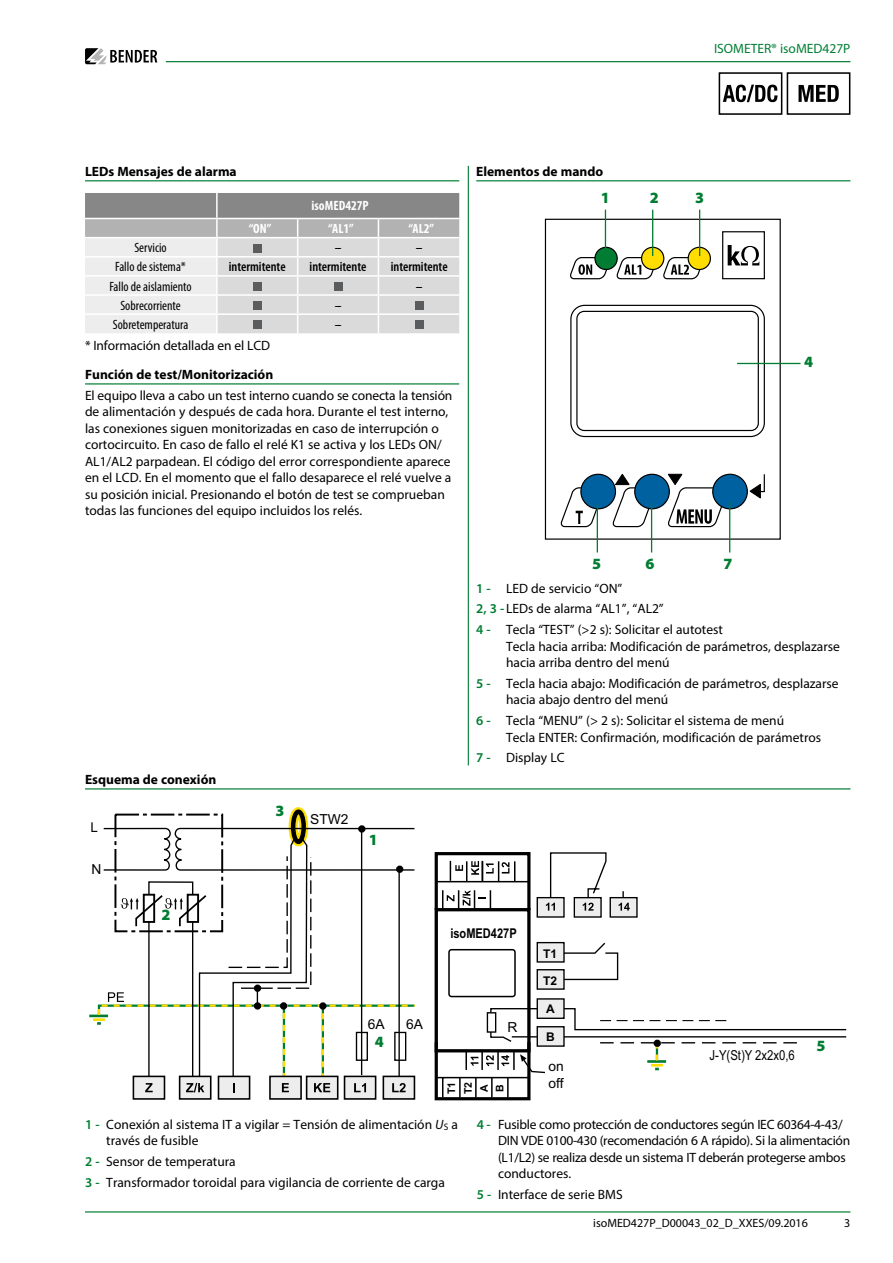
<style>
.page{position:relative;width:893px;height:1263px;background:#fff}
.page>*{position:absolute;margin:0;border:0;box-sizing:border-box;transform-origin:0 0}
.t1{font:900 15.75px "Myriad Pro";color:#007d32}
.t2{font:13.8px/16.5px "Arial";color:#000}
.t3{font:13.8px "Arial";color:#000;scale:.82 1}
.t4{font:13.5px/16.5px "Myriad Pro";color:#000}
.t5{font:13.5px/16.5px "Myriad Pro";letter-spacing:-.02em;color:#000}
.t6{font:700 13.5px "Myriad Pro";color:#000}
.t7{font:condensed 13.5px "Myriad Pro";color:#000}
.t8{font:600 condensed 13.5px "Myriad Pro";color:#000}
.t9{font:700 condensed 13.5px "Myriad Pro";color:#fff}
.t10{font:13.5px "Myriad Pro";color:#007d32}
.t11{font:700 13.5px "Arial Narrow";color:#000}
.t12{font:12px "Myriad Pro";color:#000}
.t13{font:700 12px "Arial";color:#000}
.t14{font:700 10.5px/16px "Arial";color:#000}
.s1{font-weight:600;color:#007d32}
.s2{font-style:italic}
</style>
<div class="page">
<svg style="left:85px;top:48px;width:72px;height:16px"></svg>
<hr style="left:166px;top:61px;width:684px;height:1px;background:#007d32">
<hr style="left:85px;top:1211px;width:765px;height:1px;background:#007d32">
<hr style="left:476px;top:180px;width:374px;height:1px;background:#007d32">
<svg style="left:545px;top:219px;width:236px;height:321px"></svg>
<svg style="left:749px;top:473px;width:16px;height:26px"></svg>
<svg style="left:570px;top:231px;width:195px;height:207px"></svg>
<div style="left:713px;top:474px;width:34px;height:35px;background:#0061a1;border-radius:50%"></div>
<div style="left:712px;top:474px;width:36px;height:35px;border:1px solid #000;border-radius:50%"></div>
<svg style="left:559px;top:473px;width:170px;height:55px"></svg>
<hr style="left:737px;top:363px;width:63px;height:1px;background:#007d32">
<hr style="left:605px;top:210px;width:1px;height:46px;background:#007d32">
<hr style="left:597px;top:504px;width:1px;height:48px;background:#007d32">
<hr style="left:651px;top:504px;width:1px;height:48px;background:#007d32">
<hr style="left:729px;top:501px;width:1px;height:51px;background:#007d32">
<hr style="left:652px;top:210px;width:1px;height:46px;background:#007d32">
<hr style="left:699px;top:210px;width:1px;height:46px;background:#007d32">
<div style="left:289px;top:807px;width:19px;height:39px;border:9px solid #fd0;border-radius:50%"></div>
<div style="left:291px;top:809px;width:15px;height:35px;border:4px solid #000;border-radius:50%"></div>
<hr style="left:89px;top:1014px;width:19px;height:3px;background:#007d32">
<div style="left:133px;top:1075px;width:32px;height:25px;border:2px solid #000"></div>
<div style="left:179px;top:1075px;width:33px;height:25px;border:2px solid #000"></div>
<div style="left:269px;top:1075px;width:33px;height:25px;border:2px solid #000"></div>
<div style="left:306px;top:1075px;width:32px;height:25px;border:2px solid #000"></div>
<svg style="left:344px;top:1097px;width:32px;height:3px"></svg>
<div style="left:383px;top:1075px;width:32px;height:25px;border:2px solid #000"></div>
<svg style="left:218px;top:1097px;width:32px;height:3px"></svg>
<div style="left:114px;top:814px;width:109px;height:118px;border:2px dashed #000"></div>
<div style="left:435px;top:1040px;width:95px;height:60px;border:3px solid #000"></div>
<svg style="left:91px;top:822px;width:755px;height:275px"></svg>
<hr style="left:85px;top:788px;width:765px;height:1px;background:#007d32">
<hr style="left:85px;top:180px;width:374px;height:1px;background:#007d32">
<hr style="left:85px;top:383px;width:374px;height:1px;background:#007d32">
<svg style="left:85px;top:193px;width:374px;height:140px;background:#ccc"></svg>
<div style="left:253px;top:244px;width:8px;height:8px;background:#5a5c5e"></div>
<div style="left:253px;top:282px;width:8px;height:9px;background:#5a5c5e"></div>
<div style="left:334px;top:282px;width:8px;height:9px;background:#5a5c5e"></div>
<div style="left:253px;top:301px;width:8px;height:9px;background:#5a5c5e"></div>
<div style="left:415px;top:301px;width:8px;height:9px;background:#5a5c5e"></div>
<div style="left:253px;top:321px;width:8px;height:8px;background:#5a5c5e"></div>
<div style="left:415px;top:321px;width:8px;height:8px;background:#5a5c5e"></div>
<hr style="left:468px;top:166px;width:1px;height:599px;background:#007d32">
<div style="left:787px;top:72px;width:63px;height:43px;border:2px solid #000"></div>
<svg style="left:798px;top:85px;width:41px;height:17px"></svg>
<div style="left:719px;top:72px;width:63px;height:43px;border:2px solid #000"></div>
<svg style="left:723px;top:85px;width:54px;height:17px"></svg>
<p class="t10" style="left:714px;top:40px;width:138px">ISOMETER® isoMED427P</p>
<p class="t6" style="left:85px;top:163px;width:153px">LEDs Mensajes de alarma</p>
<p class="t9" style="left:312px;top:197px;width:59px">isoMED427P</p>
<p class="t9" style="left:249px;top:220px;width:24px">“ON”</p>
<p class="t9" style="left:328px;top:220px;width:27px">“AL1”</p>
<p class="t9" style="left:408px;top:220px;width:27px">“AL2”</p>
<p class="t7" style="left:134px;top:240px;width:34px">Servicio</p>
<p class="t8" style="left:335px;top:240px;width:8px">–</p>
<p class="t8" style="left:416px;top:240px;width:8px">–</p>
<p class="t7" style="left:115px;top:259px;width:72px">Fallo de sistema*</p>
<p class="t8" style="left:229px;top:260px;width:58px">intermitente</p>
<p class="t8" style="left:310px;top:260px;width:58px">intermitente</p>
<p class="t8" style="left:391px;top:260px;width:58px">intermitente</p>
<p class="t7" style="left:109px;top:278px;width:84px">Fallo de aislamiento</p>
<p class="t8" style="left:416px;top:279px;width:8px">–</p>
<p class="t7" style="left:120px;top:297px;width:62px">Sobrecorriente</p>
<p class="t8" style="left:335px;top:298px;width:8px">–</p>
<p class="t7" style="left:113px;top:317px;width:77px">Sobretemperatura</p>
<p class="t8" style="left:335px;top:317px;width:8px">–</p>
<p class="t4" style="left:85px;top:337px;width:187px">* Información detallada en el LCD</p>
<p class="t6" style="left:85px;top:366px;width:190px">Función de test/Monitorización</p>
<p class="t4" style="left:85px;top:387px;width:369px">El equipo lleva a cabo un test interno cuando se conecta la tensión de alimentación y después de cada hora. Durante el test interno, las conexiones siguen monitorizadas en caso de interrupción o cortocircuito. En caso de fallo el relé K1 se activa y los LEDs ON/ AL1/AL2 parpadean. El código del error correspondiente aparece en el LCD. En el momento que el fallo desaparece el relé vuelve a su posición inicial. Presionando el botón de test se comprueban todas las funciones del equipo incluidos los relés.</p>
<p class="t6" style="left:85px;top:771px;width:133px">Esquema de conexión</p>
<p class="t2" style="left:91px;top:861px;width:11px">N</p>
<p class="t1" style="left:162px;top:905px;width:11px">2</p>
<p class="t1" style="left:275px;top:802px;width:11px">3</p>
<p class="t2" style="left:310px;top:811px;width:40px">STW2</p>
<p class="t1" style="left:369px;top:831px;width:11px">1</p>
<p class="t6" style="left:476px;top:163px;width:128px">Elementos de mando</p>
<p class="t1" style="left:601px;top:189px;width:11px">1</p>
<p class="t1" style="left:650px;top:189px;width:11px">2</p>
<p class="t1" style="left:695px;top:189px;width:11px">3</p>
<p class="t1" style="left:804px;top:352px;width:11px">4</p>
<p class="t1" style="left:592px;top:555px;width:11px">5</p>
<p class="t1" style="left:645px;top:555px;width:11px">6</p>
<p class="t1" style="left:723px;top:555px;width:11px">7</p>
<p class="t4" style="left:476px;top:578px;width:248px;line-height:20.7px"><span class="s1">1 -</span> LED de servicio “ON”<br><span class="s1">2, 3 -</span> LEDs de alarma “AL1”, “AL2”<br><span class="s1">4 -</span> Tecla “TEST” (&gt;2 s): Solicitar el autotest</p>
<p class="t4" style="left:506px;top:638px;width:335px">Tecla hacia arriba: Modificación de parámetros, desplazarse hacia arriba dentro del menú</p>
<p class="t4" style="left:506px;top:675px;width:334px;text-indent:-30px"><span class="s1">5 -</span> Tecla hacia abajo: Modificación de parámetros, desplazarse hacia abajo dentro del menú</p>
<p class="t4" style="left:506px;top:712px;width:317px;text-indent:-30px"><span class="s1">6 -</span> Tecla “MENU” (&gt; 2 s): Solicitar el sistema de menú<br>Tecla ENTER: Confirmación, modificación de parámetros</p>
<p class="t4" style="left:476px;top:749px;width:90px"><span class="s1">7 -</span> Display LC</p>
<p class="t11" style="left:450px;top:923px;width:68px">isoMED427P</p>
<p class="t13" style="left:543px;top:945px;width:16px">T1</p>
<p class="t13" style="left:543px;top:972px;width:16px">T2</p>
<p class="t13" style="left:546px;top:1001px;width:10px">A</p>
<p class="t2" style="left:368px;top:1016px;width:18px">6A</p>
<p class="t2" style="left:406px;top:1016px;width:18px">6A</p>
<p class="t2" style="left:508px;top:1019px;width:11px">R</p>
<p class="t13" style="left:546px;top:1029px;width:10px">B</p>
<p class="t1" style="left:375px;top:1032px;width:11px">4</p>
<p class="t1" style="left:816px;top:1036px;width:11px">5</p>
<p class="t3" style="left:710px;top:1046px;width:106px">J-Y(St)Y 2x2x0,6</p>
<p class="t2" style="left:549px;top:1058px;width:17px">on off</p>
<p class="t14" style="left:444px;top:1094px;width:14px;rotate:-90deg">T1<br>T2<br>A<br>B</p>
<p class="t4" style="left:106px;top:1115px;width:353px;text-indent:-21px"><span class="s1">1 -</span> Conexión al sistema IT a vigilar = Tensión de alimentación <span class="s2">U</span><sub>S</sub> a través de fusible</p>
<p class="t4" style="left:85px;top:1151px;width:361px;line-height:20.7px"><span class="s1">2 -</span> Sensor de temperatura<br><span class="s1">3 -</span> Transformador toroidal para vigilancia de corriente de carga</p>
<p class="t5" style="left:498px;top:1115px;width:354px;text-indent:-21px"><span class="s1">4 -</span> Fusible como protección de conductores según IEC 60364-4-43/ DIN VDE 0100-430 (recomendación 6 A rápido). Si la alimentación (L1/L2) se realiza desde un sistema IT deberán protegerse ambos conductores.</p>
<p class="t4" style="left:477px;top:1186px;width:147px"><span class="s1">5 -</span> Interface de serie BMS</p>
<p class="t12" style="left:593px;top:1216px;width:216px">isoMED427P_D00043_02_D_XXES/09.2016</p>
<p class="t12" style="left:844px;top:1216px;width:8px">3</p>
</div>
